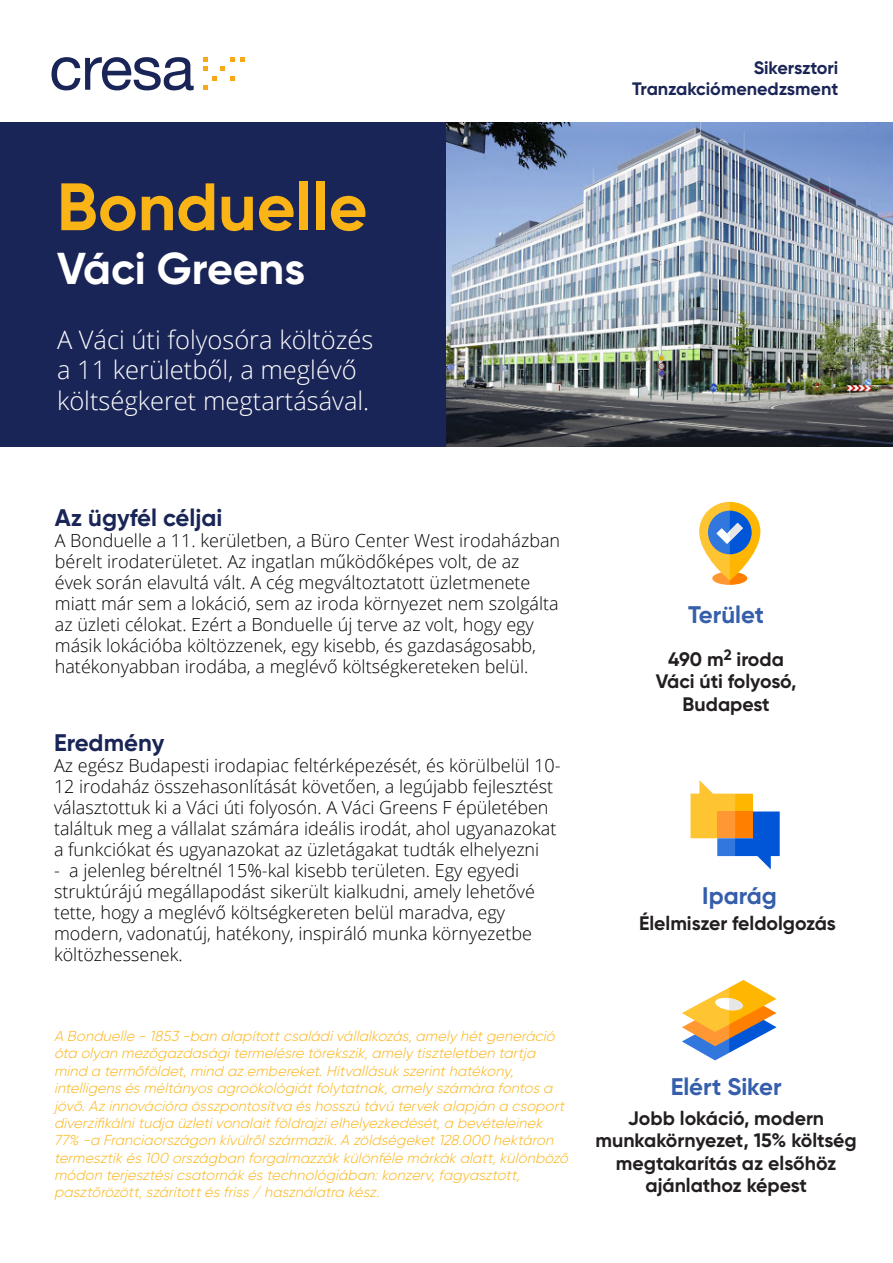
<style>
.page{position:relative;width:893px;height:1263px;background:#fff}
.page>*{position:absolute;margin:0;border:0;box-sizing:border-box;transform-origin:0 0}
.t1{font:700 66.9px "Gilroy";color:#fbb416}
.t2{font:700 44.55px "Gilroy";color:#fff}
.t3{font:300 25.5px/30.3px "Open Sans";color:#fff}
.t4{font:700 24px "Gilroy";color:#355eab}
.t5{font:700 24px "Gilroy";color:#1a2557}
.t6{font:700 19.5px/22.5px "Gilroy";color:#231f20;text-align:center}
.t7{font:300 18px/21px "Open Sans";color:#000}
.t8{font:700 18px "Gilroy";color:#1a2557}
.podkreslenia_cresa{font:italic 300 14.4px/17.4px "Gilroy";letter-spacing:.005em;color:#fbb416}
</style>
<div class="page">
<div style="left:0;top:123px;width:893px;height:324px;background:#1a2557"></div>
<div style="left:712px;top:572px;width:35px;height:13px;background:#ff8000;border-radius:50%"></div>
<svg style="left:699px;top:502px;width:61px;height:78px"></svg>
<div style="left:708px;top:511px;width:44px;height:43px;background:#0056d7;border-radius:50%"></div>
<svg style="left:699px;top:502px;width:44px;height:83px"></svg>
<svg style="left:682px;top:980px;width:94px;height:80px"></svg>
<svg style="left:691px;top:780px;width:89px;height:89px"></svg>
<svg style="left:51px;top:57px;width:143px;height:33px"></svg>
<svg style="left:203px;top:57px;width:21px;height:33px"></svg>
<svg style="left:230px;top:57px;width:5px;height:5px"></svg>
<svg style="left:230px;top:76px;width:5px;height:5px"></svg>
<svg style="left:241px;top:57px;width:4px;height:5px"></svg>
<img style="left:446px;top:123px;width:447px;height:323px">
<p class="t1" style="left:57px;top:165px;width:312px">Bonduelle</p>
<p class="t2" style="left:57px;top:241px;width:250px">Váci Greens</p>
<p class="t3" style="left:57px;top:324px;width:318px">A Váci úti folyosóra költözés a 11 kerületből, a meglévő költségkeret megtartásával.</p>
<p class="t8" style="left:754px;top:56px;width:86px">Sikersztori</p>
<p class="t8" style="left:632px;top:78px;width:208px">Tranzakciómenedzsment</p>
<p class="t5" style="left:55px;top:503px;width:169px">Az ügyfél céljai</p>
<p class="t7" style="left:55px;top:529px;width:507px">A Bonduelle a 11. kerületben, a Büro Center West irodaházban bérelt irodaterületet. Az ingatlan működőképes volt, de az évek során elavultá vált. A cég megváltoztatott üzletmenete miatt már sem a lokáció, sem az iroda környezet nem szolgálta az üzleti célokat. Ezért a Bonduelle új terve az volt, hogy egy másik lokációba költözzenek, egy kisebb, és gazdaságosabb, hatékonyabban irodába, a meglévő költségkereteken belül.</p>
<p class="t5" style="left:54px;top:728px;width:112px">Eredmény</p>
<p class="t7" style="left:54px;top:755px;width:508px">Az egész Budapesti irodapiac feltérképezését, és körülbelül 10- 12 irodaház összehasonlítását követően, a legújabb fejlesztést választottuk ki a Váci úti folyosón. A Váci Greens F épületében találtuk meg a vállalat számára ideális irodát, ahol ugyanazokat a funkciókat és ugyanazokat az üzletágakat tudták elhelyezni</p>
<p class="t7" style="left:54px;top:860px;width:482px">- a jelenleg béreltnél 15%-kal kisebb területen. Egy egyedi struktúrájú megállapodást sikerült kialkudni, amely lehetővé tette, hogy a meglévő költségkereten belül maradva, egy modern, vadonatúj, hatékony, inspiráló munka környezetbe költözhessenek.</p>
<p class="t4" style="left:688px;top:599px;width:77px">Terület</p>
<p class="t6" style="left:668px;top:648px;width:117px">490 m<sup>2</sup> iroda</p>
<p class="t6" style="left:656px;top:670px;width:142px">Váci úti folyosó,</p>
<p class="t6" style="left:683px;top:693px;width:89px">Budapest</p>
<p class="t4" style="left:702px;top:881px;width:76px">Iparág</p>
<p class="t6" style="left:639px;top:912px;width:198px">Élelmiszer feldolgozás</p>
<p class="podkreslenia_cresa" style="left:54px;top:1027px;width:519px">A Bonduelle - 1853 -ban alapítottcsaládivállalkozás,amely hétgeneráció óta olyan mezőgazdaságitermelésre törekszik,amely tiszteletben tartja mind a termőföldet,mind az embereket.Hitvallásuk szerinthatékony, intelligensésméltányosagroökológiátfolytatnak,amely számára fontosa jövő.Az innovációra összpontosítva éshosszú távú tervek alapján a csoport diverzifikálnitudja üzletivonalaitföldrajzielhelyezkedését,a bevételeinek 77% -a Franciaországon kívülrőlszármazik.A zöldségeket128.000 hektáron termesztik és100 országban forgalmazzák különféle márkák alatt,különböző módon terjesztésicsatornák éstechnológiában:konzerv,fagyasztott, pasztőrözött,szárítottésfriss/ használatra kész.</p>
<p class="t4" style="left:671px;top:1071px;width:112px">Elért Siker</p>
<p class="t6" style="left:595px;top:1106px;width:263px">Jobb lokáció, modern munkakörnyezet, 15% költség megtakarítás az elsőhöz ajánlathoz képest</p>
</div>
